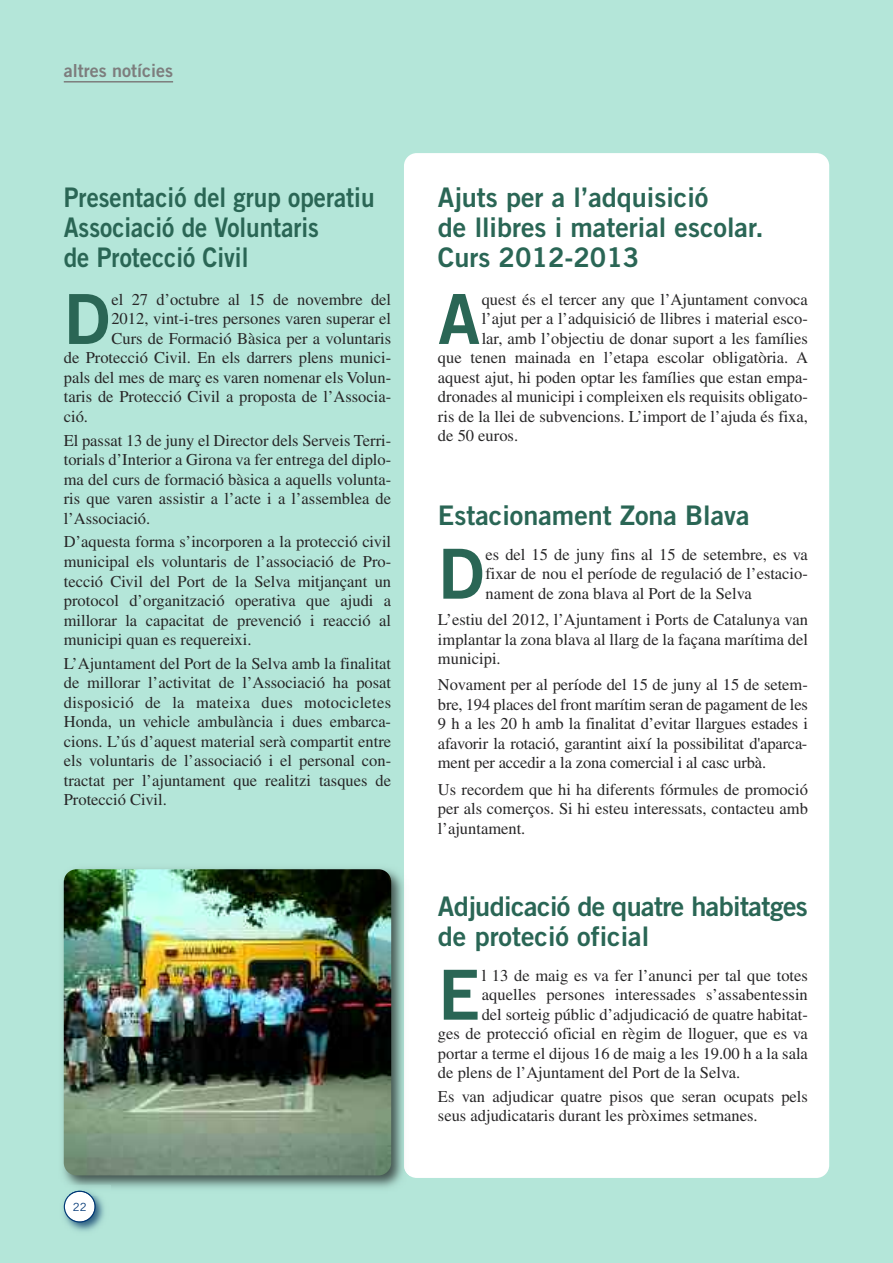
<style>
.page{position:relative;width:893px;height:1263px;background:#b4e6d9}
.page>*{position:absolute;margin:0;border:0;box-sizing:border-box;transform-origin:0 0}
.t1{font:69.15px "Trade Gothic Bold Two";color:#2a6655}
.t2{font:27px/30px "Trade Gothic Bold Two";color:#2a6655}
.t3{font:27px/30px "Trade Gothic Bold Two";color:#2a6655;scale:.9 1}
.t4{font:27px/30px "Trade Gothic Bold Two";letter-spacing:-.02em;color:#2a6655}
.t5{font:18px "Trade Gothic Bold Two";color:#7d7d7d}
.t6{font:16.5px/19.5px "Times";color:#272627;text-align:justify}
.t7{font:11.25px "Trade Gothic";color:#003776}
</style>
<div class="page">
<div style="left:404px;top:153px;width:425px;height:1025px;background:#fff;border-radius:13px"></div>
<hr style="left:64px;top:81px;width:109px;height:2px;background:#7d7d7d">
<img style="left:63px;top:1195px;width:41px;height:36px">
<svg style="left:64px;top:1195px;width:32px;height:27px"></svg>
<img style="left:62px;top:868px;width:349px;height:321px">
<img style="left:404px;top:868px;width:7px;height:308px">
<img style="left:62px;top:1185px;width:48px;height:10px">
<img style="left:69px;top:1191px;width:22px;height:4px">
<img style="left:64px;top:869px;width:327px;height:306px;border-radius:13px">
<p class="t5" style="left:64px;top:64px;width:111px">altres notícies</p>
<h2 class="t3" style="left:64px;top:184px;width:347px">Presentació del grup operatiu<br>Associació de Voluntaris<br>de Protecció Civil</h2>
<h1 class="t1" style="left:64px;top:294px;width:48px">D</h1>
<p class="t6" style="left:111px;top:291px;width:281px">el 27 d’octubre al 15 de novembre del</p>
<p class="t6" style="left:111px;top:311px;width:281px">2012, vint-i-tres persones varen superar el</p>
<p class="t6" style="left:111px;top:330px;width:281px">Curs de Formació Bàsica per a voluntaris</p>
<p class="t6" style="left:64px;top:350px;width:329px">de Protecció Civil. En els darrers plens munici-</p>
<p class="t6" style="left:64px;top:369px;width:329px">pals del mes de març es varen nomenar els Volun-</p>
<p class="t6" style="left:64px;top:389px;width:329px">taris de Protecció Civil a proposta de l’Associa-</p>
<p class="t6" style="left:64px;top:408px;width:26px">ció.</p>
<p class="t6" style="left:64px;top:432px;width:329px">El passat 13 de juny el Director dels Serveis Terri&shy;torials d’Interior a Girona va fer entrega del diplo&shy;ma del curs de formació bàsica a aquells volunta&shy;ris que varen assistir a l’acte i a l’assemblea de l’Associació.</p>
<p class="t6" style="left:64px;top:534px;width:329px">D’aquesta forma s’incorporen a la protecció civil municipal els voluntaris de l’associació de Pro&shy;tecció Civil del Port de la Selva mitjançant un protocol d’organització operativa que ajudi a millorar la capacitat de prevenció i reacció al municipi quan es requereixi.</p>
<p class="t6" style="left:64px;top:655px;width:329px">L’Ajuntament del Port de la Selva amb la finalitat de millorar l’activitat de l’Associació ha posat disposició de la mateixa dues motocicletes Honda, un vehicle ambulància i dues embarca&shy;cions. L’ús d’aquest material serà compartit entre els voluntaris de l’associació i el personal con&shy;tractat per l’ajuntament que realitzi tasques de Protecció Civil.</p>
<p class="t7" style="left:73px;top:1202px;width:15px">22</p>
<h2 class="t2" style="left:438px;top:184px;width:327px">Ajuts per a l’adquisició<br>de llibres i material escolar.<br>Curs 2012-2013</h2>
<h1 class="t1" style="left:438px;top:294px;width:44px">A</h1>
<p class="t6" style="left:482px;top:291px;width:328px">quest és el tercer any que l’Ajuntament convoca</p>
<p class="t6" style="left:482px;top:311px;width:328px">l’ajut per a l’adquisició de llibres i material esco-</p>
<p class="t6" style="left:482px;top:330px;width:328px">lar, amb l’objectiu de donar suport a les famílies</p>
<p class="t6" style="left:438px;top:350px;width:371px">que tenen mainada en l’etapa escolar obligatòria. A</p>
<p class="t6" style="left:438px;top:369px;width:371px">aquest ajut, hi poden optar les famílies que estan empa-</p>
<p class="t6" style="left:438px;top:389px;width:371px">dronades al municipi i compleixen els requisits obligato-</p>
<p class="t6" style="left:438px;top:408px;width:371px">ris de la llei de subvencions. L’import de l’ajuda és fixa,</p>
<p class="t6" style="left:438px;top:428px;width:82px">de 50 euros.</p>
<h2 class="t2" style="left:438px;top:503px;width:313px">Estacionament Zona Blava</h2>
<h1 class="t1" style="left:438px;top:549px;width:48px">D</h1>
<p class="t6" style="left:486px;top:546px;width:324px">es del 15 de juny fins al 15 de setembre, es va fixar de nou el període de regulació de l’estacio&shy;nament de zona blava al Port de la Selva</p>
<p class="t6" style="left:438px;top:611px;width:371px">L’estiu del 2012, l’Ajuntament i Ports de Catalunya van implantar la zona blava al llarg de la façana marítima del municipi.</p>
<p class="t6" style="left:438px;top:677px;width:371px">Novament per al període del 15 de juny al 15 de setem&shy;bre, 194 places del front marítim seran de pagament de les 9 h a les 20 h amb la finalitat d’evitar llargues estades i afavorir la rotació, garantint així la possibilitat d'aparca&shy;ment per accedir a la zona comercial i al casc urbà.</p>
<p class="t6" style="left:438px;top:781px;width:371px">Us recordem que hi ha diferents fórmules de promoció per als comerços. Si hi esteu interessats, contacteu amb l’ajuntament.</p>
<h2 class="t4" style="left:438px;top:894px;width:371px">Adjudicació de quatre habitatges de proteció oficial</h2>
<h1 class="t1" style="left:438px;top:970px;width:44px">E</h1>
<p class="t6" style="left:482px;top:967px;width:328px">l 13 de maig es va fer l’anunci per tal que totes</p>
<p class="t6" style="left:482px;top:986px;width:328px">aquelles persones interessades s’assabentessin</p>
<p class="t6" style="left:482px;top:1006px;width:328px">del sorteig públic d’adjudicació de quatre habitat-</p>
<p class="t6" style="left:438px;top:1025px;width:371px">ges de protecció oficial en règim de lloguer, que es va</p>
<p class="t6" style="left:438px;top:1045px;width:371px">portar a terme el dijous 16 de maig a les 19.00 h a la sala</p>
<p class="t6" style="left:438px;top:1064px;width:304px">de plens de l’Ajuntament del Port de la Selva.</p>
<p class="t6" style="left:438px;top:1088px;width:371px">Es van adjudicar quatre pisos que seran ocupats pels seus adjudicataris durant les pròximes setmanes.</p>
</div>
